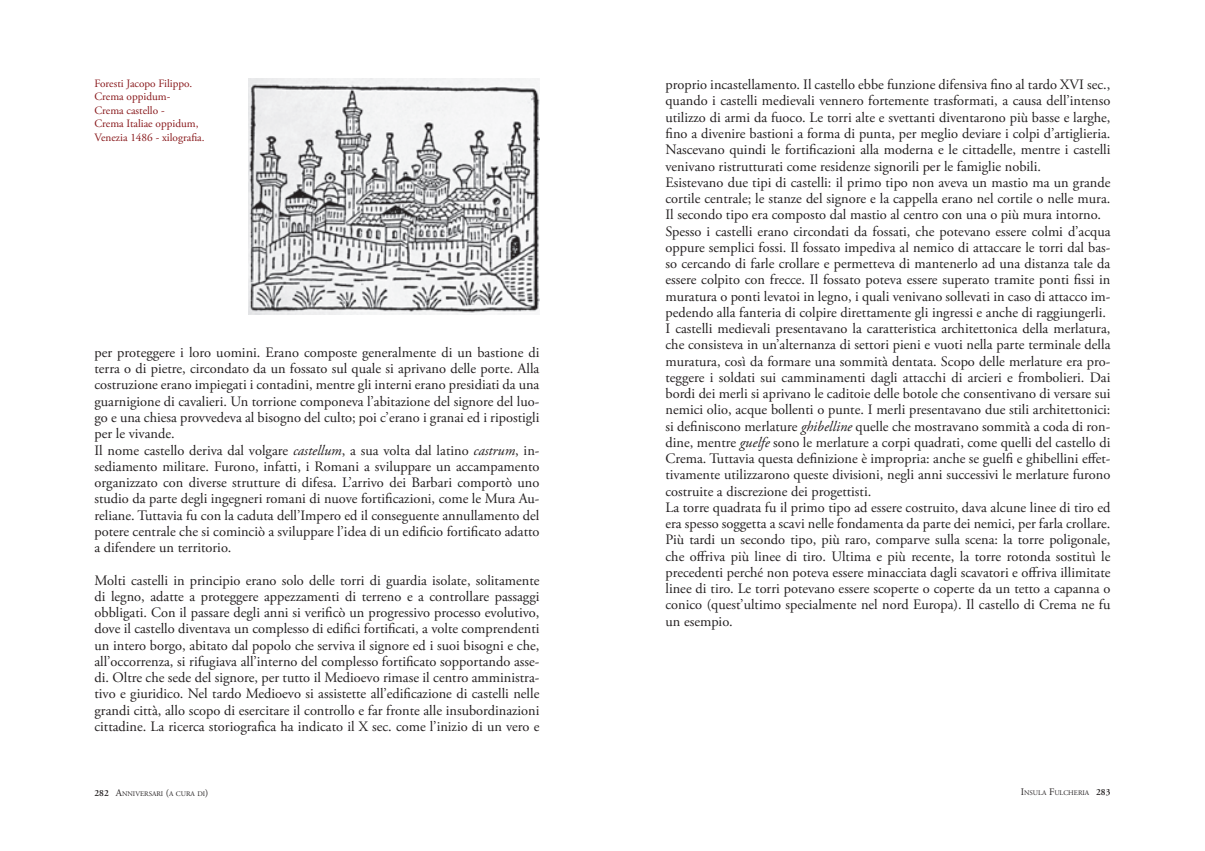
<style>
.page{position:relative;width:1205px;height:851px;background:#fff}
.page>*{position:absolute;margin:0;border:0;box-sizing:border-box;transform-origin:0 0}
.t1{font:14.38px/16.2px "Adobe Garamond Pro";color:#231f20}
.t2{font:11.25px/13.5px "Adobe Garamond Pro";color:#88181b}
.t3{font:7px "Adobe Garamond";color:#231f20}
.s1{font-style:italic}
.s2{font-weight:600;font-size:9.38px}
.s3{font-size:10px}
</style>
<div class="page">
<img style="left:248px;top:79px;width:291px;height:235px">
<p class="t2" style="left:94px;top:77px;width:112px">Foresti Jacopo Filippo.<br>Crema oppidum-<br>Crema castello -<br>Crema Italiae oppidum,<br>Venezia 1486 - xilografia.</p>
<p class="t1" style="left:95px;top:345px;width:446px">per proteggere i loro uomini. Erano composte generalmente di un bastione di terra o di pietre, circondato da un fossato sul quale si aprivano delle porte. Alla costruzione erano impiegati i contadini, mentre gli interni erano presidiati da una guarnigione di cavalieri. Un torrione componeva l’abitazione del signore del luo&shy;go e una chiesa provvedeva al bisogno del culto; poi c’erano i granai ed i ripostigli per le vivande.<br>Il nome castello deriva dal volgare <span class="s1">castellum</span>, a sua volta dal latino <span class="s1">castrum</span>, in&shy;sediamento militare. Furono, infatti, i Romani a sviluppare un accampamento organizzato con diverse strutture di difesa. L’arrivo dei Barbari comportò uno studio da parte degli ingegneri romani di nuove fortificazioni, come le Mura Au&shy;reliane. Tuttavia fu con la caduta dell’Impero ed il conseguente annullamento del potere centrale che si cominciò a sviluppare l’idea di un edificio fortificato adatto a difendere un territorio.</p>
<p class="t1" style="left:95px;top:572px;width:446px;text-align:justify">Molti castelli in principio erano solo delle torri di guardia isolate, solitamente di legno, adatte a proteggere appezzamenti di terreno e a controllare passaggi obbligati. Con il passare degli anni si verificò un progressivo processo evolutivo, dove il castello diventava un complesso di edifici fortificati, a volte comprendenti un intero borgo, abitato dal popolo che serviva il signore ed i suoi bisogni e che, all’occorrenza, si rifugiava all’interno del complesso fortificato sopportando asse&shy;di. Oltre che sede del signore, per tutto il Medioevo rimase il centro amministra&shy;tivo e giuridico. Nel tardo Medioevo si assistette all’edificazione di castelli nelle grandi città, allo scopo di esercitare il controllo e far fronte alle insubordinazioni cittadine. La ricerca storiografica ha indicato il X sec. come l’inizio di un vero e</p>
<p class="t1" style="left:665px;top:77px;width:446px">proprio incastellamento. Il castello ebbe funzione difensiva fino al tardo XVI sec., quando i castelli medievali vennero fortemente trasformati, a causa dell’intenso utilizzo di armi da fuoco. Le torri alte e svettanti diventarono più basse e larghe, fino a divenire bastioni a forma di punta, per meglio deviare i colpi d’artiglieria.<br>Nascevano quindi le fortificazioni alla moderna e le cittadelle, mentre i castelli venivano ristrutturati come residenze signorili per le famiglie nobili.<br>Esistevano due tipi di castelli: il primo tipo non aveva un mastio ma un grande cortile centrale; le stanze del signore e la cappella erano nel cortile o nelle mura.<br>Il secondo tipo era composto dal mastio al centro con una o più mura intorno.<br>Spesso i castelli erano circondati da fossati, che potevano essere colmi d’acqua oppure semplici fossi. Il fossato impediva al nemico di attaccare le torri dal bas&shy;so cercando di farle crollare e permetteva di mantenerlo ad una distanza tale da essere colpito con frecce. Il fossato poteva essere superato tramite ponti fissi in muratura o ponti levatoi in legno, i quali venivano sollevati in caso di attacco im&shy;pedendo alla fanteria di colpire direttamente gli ingressi e anche di raggiungerli.<br>I castelli medievali presentavano la caratteristica architettonica della merlatura, che consisteva in un’alternanza di settori pieni e vuoti nella parte terminale della muratura, così da formare una sommità dentata. Scopo delle merlature era pro&shy;teggere i soldati sui camminamenti dagli attacchi di arcieri e frombolieri. Dai bordi dei merli si aprivano le caditoie delle botole che consentivano di versare sui nemici olio, acque bollenti o punte. I merli presentavano due stili architettonici: si definiscono merlature <span class="s1">ghibelline</span> quelle che mostravano sommità a coda di ron&shy;dine, mentre <span class="s1">guelfe</span> sono le merlature a corpi quadrati, come quelli del castello di Crema. Tuttavia questa definizione è impropria: anche se guelfi e ghibellini effet&shy;tivamente utilizzarono queste divisioni, negli anni successivi le merlature furono costruite a discrezione dei progettisti.<br>La torre quadrata fu il primo tipo ad essere costruito, dava alcune linee di tiro ed era spesso soggetta a scavi nelle fondamenta da parte dei nemici, per farla crollare.<br>Più tardi un secondo tipo, più raro, comparve sulla scena: la torre poligonale, che offriva più linee di tiro. Ultima e più recente, la torre rotonda sostituì le precedenti perché non poteva essere minacciata dagli scavatori e offriva illimitate linee di tiro. Le torri potevano essere scoperte o coperte da un tetto a capanna o conico (quest’ultimo specialmente nel nord Europa). Il castello di Crema ne fu un esempio.</p>
<p class="t3" style="left:94px;top:790px;width:115px"><span class="s2">282</span> <span class="s3">A</span>NNIVERSARI <span class="s3">(</span>A CURA DI<span class="s3">)</span></p>
<p class="t3" style="left:1020px;top:789px;width:91px"><span class="s3">I</span>NSULA <span class="s3">F</span>ULCHERIA <span class="s2">283</span></p>
</div>
